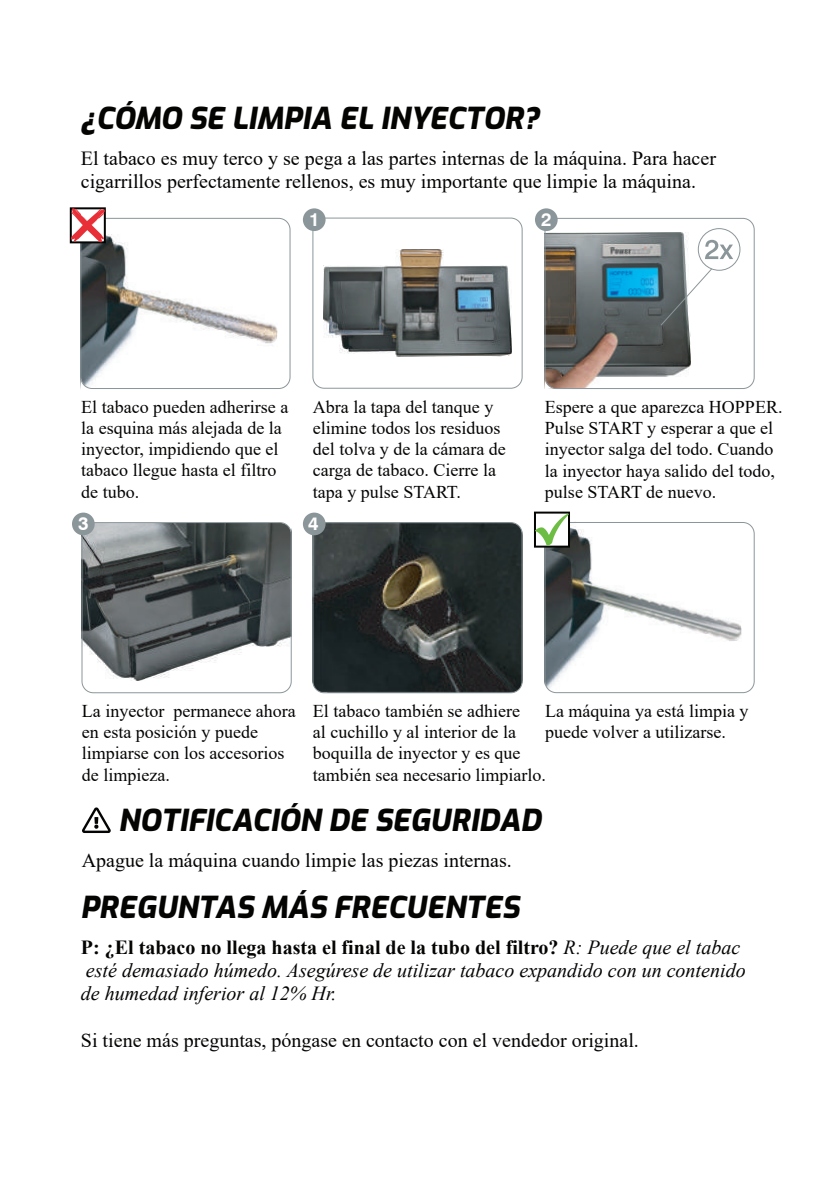
<style>
.page{position:relative;width:840px;height:1191px;background:#fff}
.page>*{position:absolute;margin:0;border:0;box-sizing:border-box;transform-origin:0 0}
.t1{font:italic 800 30px "Exo";color:#040503}
.t2{font:20px/23.2px "Times New Roman";color:#040503}
.t3{font:italic 20px/23.2px "Times New Roman";color:#040503}
.t4{font:700 18.6px "Swiss 721 BT";color:#fff}
.t5{font:18px/21.2px "Times New Roman";color:#040503}
.s1{font-weight:700;font-style:normal}
</style>
<div class="page">
<img style="left:83px;top:524px;width:207px;height:156px">
<svg style="left:280px;top:524px;width:12px;height:8px"></svg>
<img style="left:314px;top:524px;width:206px;height:167px">
<svg style="left:314px;top:681px;width:17px;height:13px"></svg>
<img style="left:546px;top:525px;width:195px;height:169px">
<svg style="left:546px;top:681px;width:18px;height:13px"></svg>
<div style="left:544px;top:522px;width:210px;height:171px;border:1px solid #8b969a;border-radius:11px"></div>
<svg style="left:508px;top:522px;width:15px;height:13px"></svg>
<svg style="left:508px;top:680px;width:15px;height:14px"></svg>
<div style="left:312px;top:522px;width:210px;height:171px;border:1px solid #8b969a;border-radius:11px"></div>
<div style="left:303px;top:512px;width:22px;height:23px;background:#8b969a;border-radius:50%"></div>
<svg style="left:534px;top:511px;width:36px;height:36px"></svg>
<svg style="left:535px;top:513px;width:34px;height:32px"></svg>
<div style="left:81px;top:522px;width:211px;height:171px;border:1px solid #8b969a;border-radius:11px"></div>
<div style="left:72px;top:512px;width:23px;height:23px;background:#8b969a;border-radius:50%"></div>
<svg style="left:82px;top:807px;width:29px;height:26px"></svg>
<img style="left:546px;top:232px;width:144px;height:155px">
<svg style="left:544px;top:379px;width:12px;height:10px"></svg>
<div style="left:312px;top:217px;width:210px;height:172px;border:1px solid #8b969a;border-radius:11px"></div>
<img style="left:82px;top:234px;width:195px;height:143px">
<svg style="left:80px;top:377px;width:16px;height:12px"></svg>
<div style="left:80px;top:218px;width:210px;height:171px;border:1px solid #8b969a;border-radius:11px"></div>
<svg style="left:70px;top:207px;width:36px;height:36px"></svg>
<svg style="left:71px;top:208px;width:34px;height:35px"></svg>
<div style="left:303px;top:208px;width:22px;height:23px;background:#8b969a;border-radius:50%"></div>
<div style="left:544px;top:218px;width:210px;height:171px;border:1px solid #8b969a;border-radius:11px"></div>
<div style="left:535px;top:208px;width:22px;height:23px;background:#8b969a;border-radius:50%"></div>
<img style="left:323px;top:249px;width:188px;height:108px">
<div style="left:697px;top:228px;width:43px;height:43px;border:1px solid #8b969a;border-radius:50%"></div>
<svg style="left:705px;top:240px;width:28px;height:19px"></svg>
<svg style="left:659px;top:267px;width:54px;height:59px"></svg>
<h1 class="t1" style="left:80px;top:96px;width:460px">¿CÓMO SE LIMPIA EL INYECTOR?</h1>
<p class="t2" style="left:81px;top:146px;width:636px">El tabaco es muy terco y se pega a las partes internas de la máquina. Para hacer cigarrillos perfectamente rellenos, es muy importante que limpie la máquina.</p>
<p class="t4" style="left:309px;top:208px;width:12px">1</p>
<p class="t4" style="left:541px;top:208px;width:12px">2</p>
<p class="t5" style="left:81px;top:395px;width:208px">El tabaco pueden adherirse a la esquina más alejada de la inyector, impidiendo que el tabaco llegue hasta el filtro de tubo.</p>
<p class="t5" style="left:313px;top:395px;width:194px">Abra la tapa del tanque y elimine todos los residuos del tolva y de la cámara de carga de tabaco. Cierre la tapa y pulse START.</p>
<p class="t5" style="left:545px;top:396px;width:239px">Espere a que aparezca HOPPER.<br>Pulse START y esperar a que el inyector salga del todo. Cuando la inyector haya salido del todo, pulse START de nuevo.</p>
<p class="t4" style="left:78px;top:512px;width:12px">3</p>
<p class="t4" style="left:308px;top:512px;width:12px">4</p>
<p class="t5" style="left:82px;top:699px;width:215px">La inyector permanece ahora en esta posición y puede limpiarse con los accesorios de limpieza.</p>
<p class="t5" style="left:313px;top:700px;width:234px">El tabaco también se adhiere<br>al cuchillo y al interior de la boquilla de inyector y es que también sea necesario limpiarlo.</p>
<p class="t5" style="left:545px;top:700px;width:205px">La máquina ya está limpia y puede volver a utilizarse.</p>
<h1 class="t1" style="left:119px;top:798px;width:424px">NOTIFICACIÓN DE SEGURIDAD</h1>
<p class="t2" style="left:82px;top:848px;width:431px">Apague la máquina cuando limpie las piezas internas.</p>
<h1 class="t1" style="left:80px;top:884px;width:440px">PREGUNTAS MÁS FRECUENTES</h1>
<p class="t3" style="left:81px;top:935px;width:666px"><span class="s1">P: ¿El tabaco no llega hasta el final de la tubo del filtro?</span> R: Puede que el tabac esté demasiado húmedo. Asegúrese de utilizar tabaco expandido con un contenido de humedad inferior al 12% Hr.</p>
<p class="t2" style="left:81px;top:1027px;width:559px">Si tiene más preguntas, póngase en contacto con el vendedor original.</p>
</div>
